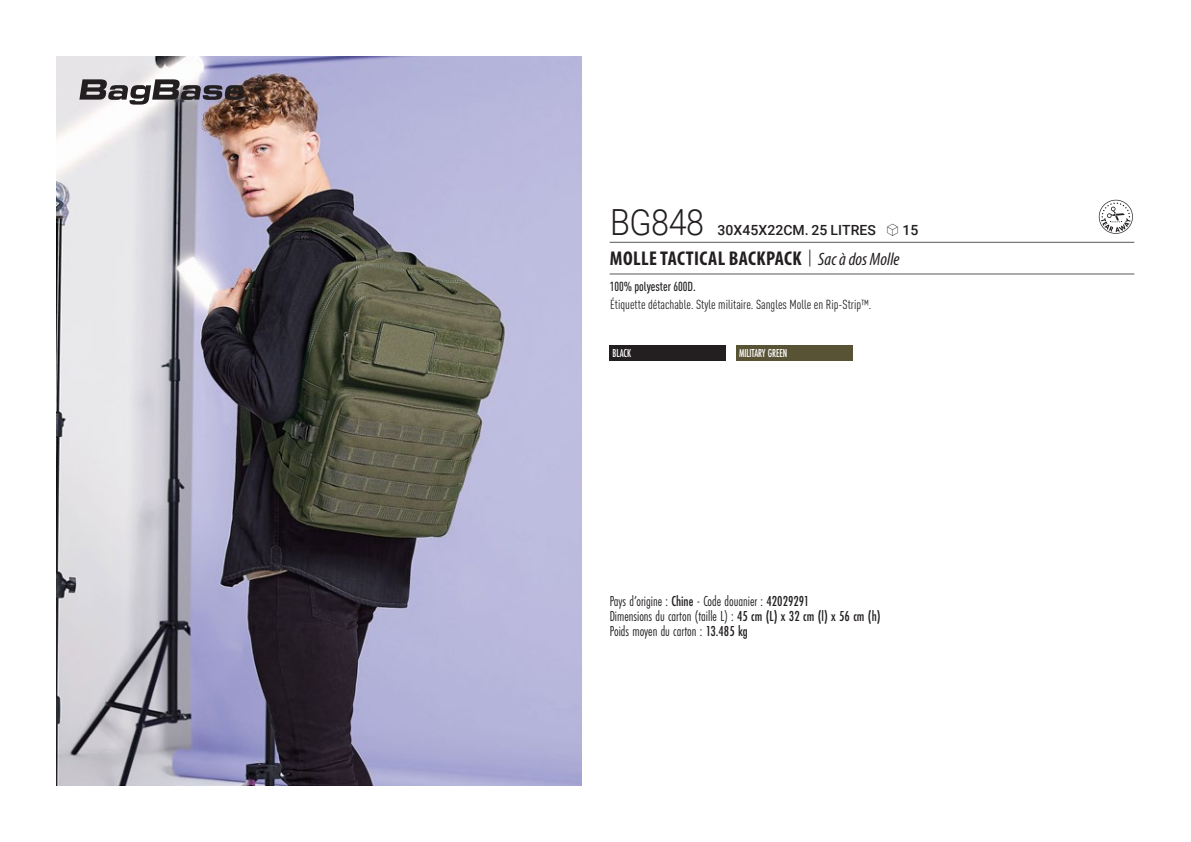
<style>
.page{position:relative;width:1191px;height:842px;background:#fff}
.page>*{position:absolute;margin:0;border:0;box-sizing:border-box;transform-origin:0 0}
.t1{font:300 36px "Roboto";letter-spacing:-.015em;color:#231f20;scale:.9 1}
.t2{font:700 condensed 20px "Myriad Pro";letter-spacing:.02em;color:#231f20}
.t3{font:15px "Futura PT Cond";color:#231f20;scale:.95 1}
.t4{font:500 14px "Roboto";letter-spacing:.005em;color:#231f20}
.t5{font:condensed 13px "DIN Pro";color:#231f20}
.grammage_2020{font:500 condensed 13px "DIN Pro";color:#231f20;scale:.95 1}
.Coloris_nuancier_bla{font:500 12px "Futura PT Cond";letter-spacing:-.01em;color:#fff;scale:.9 1}
.s1{font-family:"Linotype Shapeshifter";font-weight:400;font-size:16px}
.s2{font-family:"Roboto Condensed";font-weight:300;font-stretch:normal}
.s3{font-family:"Myriad Variable Concept";font-weight:400;font-style:italic;font-stretch:normal;font-size:18px}
.s4{font-weight:500}
</style>
<div class="page">
<img style="left:57px;top:57px;width:524px;height:728px">
<svg style="left:79px;top:79px;width:170px;height:26px;background:#7f7a7f"></svg>
<div style="left:609px;top:345px;width:117px;height:16px;background:#231f20"></div>
<div style="left:736px;top:345px;width:116px;height:16px;background:#595336"></div>
<svg style="left:1098px;top:200px;width:34px;height:34px"></svg>
<hr style="left:609px;top:242px;width:525px;height:1px;background:#57585a">
<hr style="left:609px;top:274px;width:525px;height:1px;background:#57585a">
<p class="t1" style="left:610px;top:197px;width:106px">BG848</p>
<p class="t4" style="left:717px;top:220px;width:203px">30X45X22CM. 25 LITRES <span class="s1">S</span> 15</p>
<p class="t2" style="left:610px;top:246px;width:291px">MOLLE TACTICAL BACKPACK <span class="s2">|</span> <span class="s3">Sac à dos Molle</span></p>
<p class="grammage_2020" style="left:609px;top:277px;width:92px">100% polyester 600D.</p>
<p class="t5" style="left:610px;top:295px;width:263px">Étiquette détachable. Style militaire. Sangles Molle en Rip-Strip™.</p>
<p class="Coloris_nuancier_bla" style="left:612px;top:346px;width:22px">BLACK</p>
<p class="Coloris_nuancier_bla" style="left:739px;top:346px;width:55px">MILITARY GREEN</p>
<p class="t3" style="left:609px;top:592px;width:212px">Pays d’origine : <span class="s4">Chine</span> - Code douanier : <span class="s4">42029291</span></p>
<p class="t3" style="left:609px;top:607px;width:287px">Dimensions du carton (taille L) : <span class="s4">45 cm (L) x 32 cm (l) x 56 cm (h)</span></p>
<p class="t3" style="left:609px;top:622px;width:147px">Poids moyen du carton : <span class="s4">13.485 kg</span></p>
</div>
